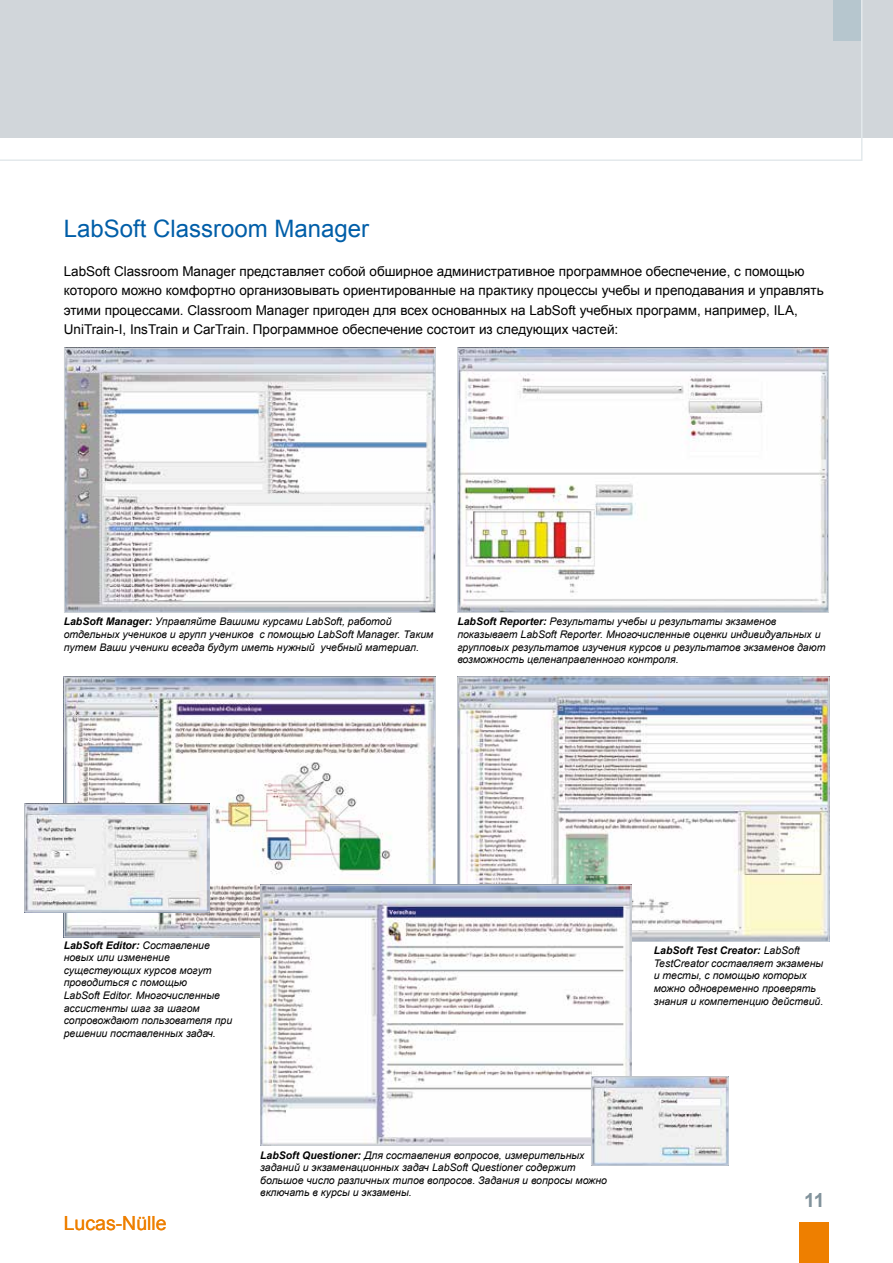
<style>
.page{position:relative;width:893px;height:1263px;background:#fff}
.page>*{position:absolute;margin:0;border:0;box-sizing:border-box;transform-origin:0 0}
.t1{font:24px "Arial";color:#005ea8}
.t2{font:19.5px "Arial";color:#ee7f00}
.t3{font:700 19.5px "Arial";color:#82939c}
.t4{font:13.5px/19.5px "Arial";color:#000}
.t5{font:italic 10.5px/12.6px "Arial";color:#000}
.s1{font-weight:700}
</style>
<div class="page">
<div style="left:0;top:0;width:893px;height:138px;background:#d1d6da"></div>
<svg style="left:0;top:0;width:863px;height:161px"></svg>
<img style="left:459px;top:679px;width:368px;height:260px">
<div style="left:457px;top:677px;width:372px;height:264px;border:1px solid #d1d6da"></div>
<img style="left:66px;top:350px;width:368px;height:261px">
<div style="left:64px;top:348px;width:372px;height:265px;border:1px solid #d1d6da"></div>
<img style="left:66px;top:679px;width:368px;height:256px">
<img style="left:26px;top:806px;width:181px;height:104px">
<div style="left:24px;top:804px;width:185px;height:108px;border:1px solid #d1d6da"></div>
<img style="left:459px;top:350px;width:368px;height:261px">
<div style="left:457px;top:348px;width:372px;height:265px;border:1px solid #d1d6da"></div>
<img style="left:262px;top:887px;width:367px;height:256px">
<div style="left:260px;top:885px;width:371px;height:260px;border:1px solid #d1d6da"></div>
<img style="left:593px;top:1078px;width:134px;height:85px">
<div style="left:591px;top:1076px;width:138px;height:89px;border:1px solid #d1d6da"></div>
<div style="left:799px;top:1222px;width:30px;height:41px;background:#ee7f00"></div>
<h1 class="t1" style="left:64px;top:213px;width:307px">LabSoft Classroom Manager</h1>
<p class="t4" style="left:64px;top:261px;width:761px">LabSoft Classroom Manager представляет собой обширное административное программное обеспечение, с помощью которого можно комфортно организовывать ориентированные на практику процессы учебы и преподавания и управлять этими процессами. Classroom Manager пригоден для всех основанных на LabSoft учебных программ, например, ILA, UniTrain-I, InsTrain и CarTrain. Программное обеспечение состоит из следующих частей:</p>
<p class="t5" style="left:64px;top:616px;width:371px"><span class="s1">LabSoft Manager:</span> Управляйте Вашими курсами LabSoft, работой отдельных учеников и групп учеников с помощью LabSoft Manager. Таким путем Ваши ученики всегда будут иметь нужный учебный материал.</p>
<p class="t5" style="left:457px;top:616px;width:370px"><span class="s1">LabSoft Reporter:</span> Результаты учебы и результаты экзаменов показывает LabSoft Reporter. Многочисленные оценки индивидуальных и групповых результатов изучения курсов и результатов экзаменов дают возможность целенаправленного контроля.</p>
<p class="t5" style="left:64px;top:939px;width:170px"><span class="s1">LabSoft Editor:</span> Составление новых или изменение существующих курсов могут проводиться с помощью<br>LabSoft Editor. Многочисленные ассистенты шаг за шагом сопровождают пользователя при решении поставленных задач.</p>
<h2 class="t2" style="left:64px;top:1211px;width:104px">Lucas-Nülle</h2>
<p class="t5" style="left:260px;top:1149px;width:348px"><span class="s1">LabSoft Questioner:</span> Для составления вопросов, измерительных заданий и экзаменационных задач LabSoft Questioner содержит большое число различных типов вопросов. Задания и вопросы можно включать в курсы и экзамены.</p>
<p class="t5" style="left:654px;top:944px;width:171px"><span class="s1">LabSoft Test Creator:</span> LabSoft<br>TestCreator составляет экзамены и тесты, с помощью которых можно одновременно проверять знания и компетенцию действий.</p>
<h2 class="t3" style="left:804px;top:1187px;width:22px">11</h2>
</div>
